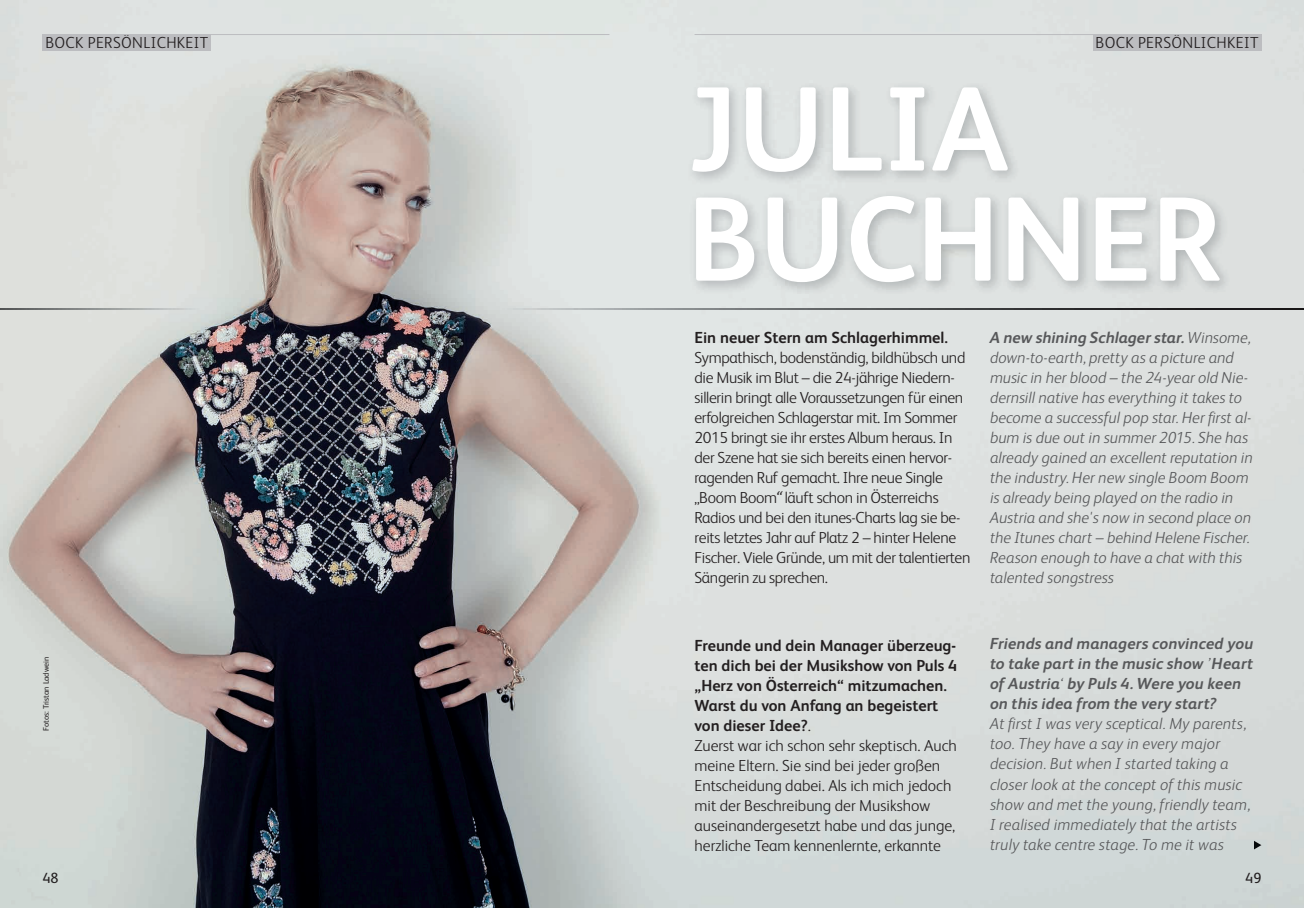
<style>
.page{position:relative;width:1304px;height:908px;background:#fff}
.page>*{position:absolute;margin:0;border:0;box-sizing:border-box;transform-origin:0 0}
.t1{font:700 120px/110px "FS Albert";color:#fff}
.t2{font:italic 300 16px/20px "FS Albert";color:#57585a}
.t3{font:300 16px/20px "FS Albert";letter-spacing:-.02em;color:#231f20}
.t4{font:300 16px/20px "FS Albert";color:#231f20}
.t5{font:italic 700 16px/20px "FS Albert";letter-spacing:.01em;color:#57585a}
.t6{font:300 16px "FS Albert";letter-spacing:.025em;color:#231f20}
.t7{font:700 16px "FS Albert";color:#231f20}
.t8{font:14.8px "FS Albert";color:#231f20}
.t9{font:8px "FS Albert";color:#231f20}
.s1{font-family:"The Sans";font-style:italic}
.s2{font-weight:700}
.s3{font-weight:300}
</style>
<div class="page">
<img style="left:0;top:0;width:1304px;height:907px">
<img style="left:685px;top:80px;width:549px;height:217px">
<div style="left:43px;top:34px;width:168px;height:17px;background:#bcbdc0"></div>
<div style="left:1093px;top:34px;width:168px;height:17px;background:#bcbdc0"></div>
<img style="left:502px;top:308px;width:802px;height:1px">
<img style="left:0;top:308px;width:201px;height:1px">
<hr style="left:43px;top:34px;width:566px;height:1px;background:#bcbdc0">
<hr style="left:694px;top:34px;width:567px;height:1px;background:#bcbdc0">
<svg style="left:1254px;top:840px;width:7px;height:9px"></svg>
<p class="t6" style="left:45px;top:32px;width:164px">BOCK PERSÖNLICHKEIT</p>
<p class="t6" style="left:1096px;top:32px;width:164px">BOCK PERSÖNLICHKEIT</p>
<h1 class="t1" style="left:687px;top:69px;width:537px">JULIA<br>BUCHNER</h1>
<p class="t9" style="left:41px;top:730px;width:75px;rotate:-90deg">Fotos: Tristan Ladwein</p>
<p class="t7" style="left:694px;top:326px;width:255px">Ein neuer Stern am Schlagerhimmel.</p>
<p class="t3" style="left:694px;top:346px;width:277px">Sympathisch, bodenständig, bildhübsch und die Musik im Blut – die 24-jährige Niedern&shy;sillerin bringt alle Voraussetzungen für einen erfolgreichen Schlagerstar mit. Im Sommer 2015 bringt sie ihr erstes Album heraus. In der Szene hat sie sich bereits einen hervor&shy;ragenden Ruf gemacht. Ihre neue Single „Boom Boom<span class="s1">“</span> läuft schon in Österreichs Radios und bei den itunes-Charts lag sie be&shy;reits letztes Jahr auf Platz 2 – hinter Helene Fischer. Viele Gründe, um mit der talentierten Sängerin zu sprechen.</p>
<p class="t2" style="left:990px;top:326px;width:264px"><span class="s2">A new shining Schlager star.</span> Winsome, down-to-earth, pretty as a picture and music in her blood – the 24-year old Nie&shy;dernsill native has everything it takes to become a successful pop star. Her first al&shy;bum is due out in summer 2015. She has already gained an excellent reputation in the industry. Her new single Boom Boom is already being played on the radio in Austria and she's now in second place on the Itunes chart – behind Helene Fischer.<br>Reason enough to have a chat with this talented songstress</p>
<p class="t4" style="left:694px;top:634px;width:264px"><span class="s2">Freunde und dein Manager überzeug&shy;ten dich bei der Musikshow von Puls 4 „Herz von Österreich“ mitzumachen.<br>Warst du von Anfang an begeistert von dieser Idee?</span>.<br>Zuerst war ich schon sehr skeptisch. Auch meine Eltern. Sie sind bei jeder großen Entscheidung dabei. Als ich mich jedoch mit der Beschreibung der Musikshow auseinandergesetzt habe und das junge, herzliche Team kennenlernte, erkannte</p>
<p class="t5" style="left:990px;top:632px;width:265px">Friends and managers convinced you to take part in the music show <span class="s3">’</span>Heart of Austria<span class="s3">‘</span> by Puls 4. Were you keen on this idea from the very start?</p>
<p class="t2" style="left:990px;top:712px;width:262px">At first I was very sceptical. My parents, too. They have a say in every major decision. But when I started taking a closer look at the concept of this music show and met the young, friendly team, I realised immediately that the artists truly take centre stage. To me it was</p>
<p class="t8" style="left:43px;top:867px;width:18px">48</p>
<p class="t8" style="left:1245px;top:867px;width:18px">49</p>
</div>
